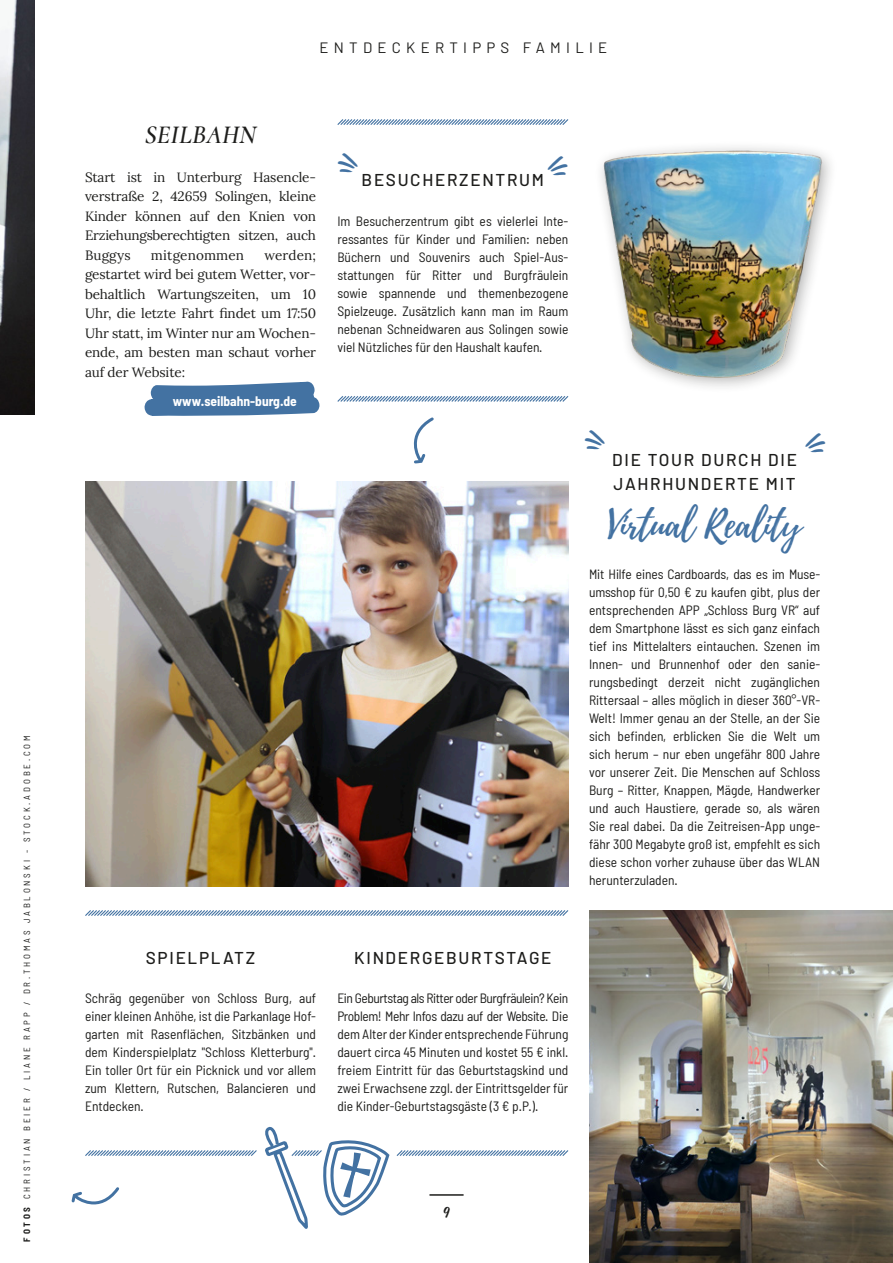
<style>
.page{position:relative;width:893px;height:1263px;background:#fff}
.page>*{position:absolute;margin:0;border:0;box-sizing:border-box;transform-origin:0 0}
.t1{font:37.5px "Playlist Script";letter-spacing:-.01em;color:#4372a2}
.t2{font:37.35px "Playlist Ornament";color:#4372a2}
.t3{font:italic 600 25.5px "Cormorant";letter-spacing:.01em;color:#1d1d1b}
.t4{font:18px "Playlist Script";color:#1d1d1b}
.t5{font:500 17.1px/24px "Barlow";letter-spacing:.1em;color:#1d1d1b}
.t6{font:15px "Barlow";letter-spacing:.35em;color:#1d1d1b}
.t7{font:semi-condensed 13.5px/18px "Barlow";color:#1d1d1b;text-align:justify}
.t8{font:13.5px/19.5px "Lora";letter-spacing:-.01em;color:#1d1d1b;text-align:justify}
.t9{font:700 semi-condensed 13.5px "Barlow";color:#fff}
.t10{font:13.5px "Lora";letter-spacing:.01em;color:#1d1d1b}
.t11{font:semi-condensed 9px "Barlow";letter-spacing:.32em;color:#1d1d1b}
.s1{font-weight:700}
</style>
<div class="page">
<img style="left:0;top:0;width:34px;height:415px">
<img style="left:85px;top:481px;width:483px;height:406px">
<svg style="left:413px;top:417px;width:21px;height:47px"></svg>
<svg style="left:144px;top:382px;width:176px;height:34px;background:#5d86af"></svg>
<img style="left:590px;top:911px;width:303px;height:352px">
<svg style="left:337px;top:396px;width:232px;height:6px"></svg>
<svg style="left:337px;top:119px;width:232px;height:6px"></svg>
<svg style="left:85px;top:910px;width:484px;height:6px;background:#a9bed4"></svg>
<img style="left:601px;top:147px;width:228px;height:238px">
<svg style="left:71px;top:1126px;width:498px;height:103px"></svg>
<p class="t11" style="left:21px;top:1242px;width:508px;rotate:-90deg"><span class="s1">FOTOS</span> CHRISTIAN BEIER / LIANE RAPP / DR.THOMAS JABLONSKI - STOCK.ADOBE.COM</p>
<p class="t6" style="left:320px;top:39px;width:289px">ENTDECKERTIPPS FAMILIE</p>
<h3 class="t3" style="left:145px;top:119px;width:113px">SEILBAHN</h3>
<p class="t8" style="left:85px;top:166px;width:232px">Start ist in Unterburg Hasencle&shy;verstraße 2, 42659 Solingen, kleine Kinder können auf den Knien von Erziehungsberechtigten sitzen, auch Buggys</p>
<p class="t8" style="left:85px;top:244px;width:232px;text-indent:179px">werden; gestartet wird bei gutem Wetter, vor&shy;behaltlich Wartungszeiten, um 10<br>Uhr, die letzte Fahrt findet um 17:50<br>Uhr statt, im Winter nur am Wochen&shy;ende, am besten man schaut vorher auf der Website:</p>
<p class="t10" style="left:151px;top:245px;width:95px">mitgenommen</p>
<p class="t9" style="left:173px;top:392px;width:126px">www.seilbahn-burg.de</p>
<h2 class="t2" style="left:547px;top:140px;width:23px">■</h2>
<p class="t5" style="left:362px;top:168px;width:184px">BESUCHERZENTRUM</p>
<p class="t7" style="left:337px;top:211px;width:233px">Im Besucherzentrum gibt es vielerlei Inte&shy;ressantes für Kinder und Familien: neben Büchern und Souvenirs auch Spiel-Aus&shy;stattungen für Ritter und Burgfräulein sowie spannende und themenbezogene Spielzeuge. Zusätzlich kann man im Raum nebenan Schneidwaren aus Solingen sowie viel Nützliches für den Haushalt kaufen.</p>
<h2 class="t2" style="left:805px;top:417px;width:23px">■</h2>
<p class="t5" style="left:612px;top:448px;width:186px">DIE TOUR DURCH DIE<br>JAHRHUNDERTE MIT</p>
<h1 class="t1" style="left:608px;top:498px;width:195px">Virtual Reality</h1>
<p class="t7" style="left:589px;top:565px;width:233px">Mit Hilfe eines Cardboards, das es im Muse&shy;umsshop für 0,50 € zu kaufen gibt, plus der entsprechenden APP „Schloss Burg VR“ auf dem Smartphone lässt es sich ganz einfach tief ins Mittelalters eintauchen. Szenen im Innen- und Brunnenhof oder den sanie&shy;rungsbedingt derzeit nicht zugänglichen Rittersaal – alles möglich in dieser 360°-VR-Welt! Immer genau an der Stelle, an der Sie sich befinden, erblicken Sie die Welt um sich herum – nur eben ungefähr 800 Jahre vor unserer Zeit. Die Menschen auf Schloss Burg – Ritter, Knappen, Mägde, Handwerker und auch Haustiere, gerade so, als wären Sie real dabei. Da die Zeitreisen-App unge&shy;fähr 300 Megabyte groß ist, empfehlt es sich diese schon vorher zuhause über das WLAN herunterzuladen.</p>
<p class="t5" style="left:146px;top:946px;width:111px">SPIELPLATZ</p>
<p class="t7" style="left:85px;top:989px;width:233px">Schräg gegenüber von Schloss Burg, auf einer kleinen Anhöhe, ist die Parkanlage Hof&shy;garten mit Rasenflächen, Sitzbänken und dem Kinderspielplatz "Schloss Kletterburg".<br>Ein toller Ort für ein Picknick und vor allem zum Klettern, Rutschen, Balancieren und Entdecken.</p>
<p class="t5" style="left:354px;top:946px;width:199px">KINDERGEBURTSTAGE</p>
<p class="t7" style="left:337px;top:989px;width:233px">Ein Geburtstag als Ritter oder Burgfräulein? Kein Problem! Mehr Infos dazu auf der Website. Die dem Alter der Kinder entsprechende Führung dauert circa 45 Minuten und kostet 55 € inkl. freiem Eintritt für das Geburtstagskind und zwei Erwachsene zzgl. der Eintrittsgelder für die Kinder-Geburtstagsgäste (3 € p.P.).</p>
<h3 class="t4" style="left:443px;top:1197px;width:8px">9</h3>
</div>
